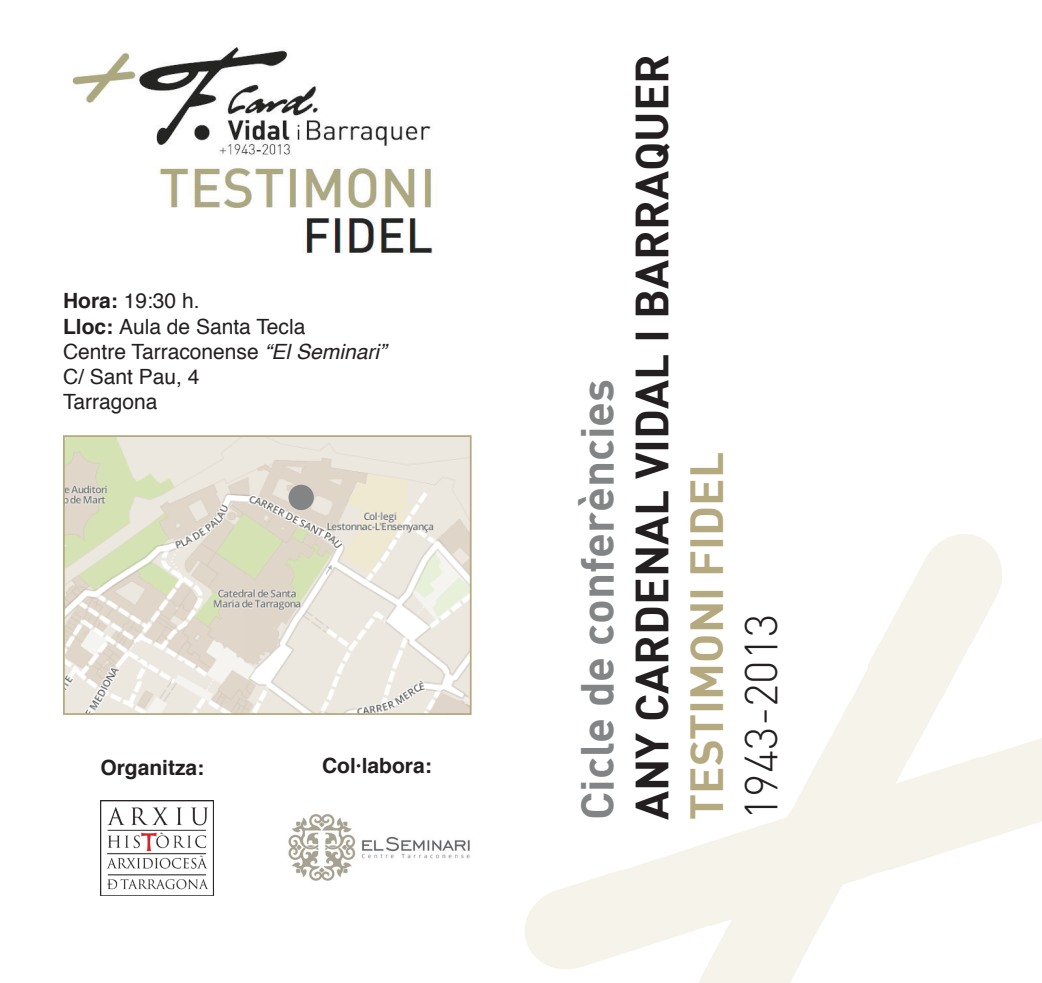
<style>
.page{position:relative;width:1042px;height:983px;background:#fff}
.page>*{position:absolute;margin:0;border:0;box-sizing:border-box;transform-origin:0 0}
.t1{font:45.5px "DIN Bold";color:#231f20}
.t2{font:45.5px "DIN Bold";color:#828485}
.t3{font:45.5px "DIN Bold";color:#b4a97f}
.t4{font:300 45.5px "DIN";color:#231f20}
.t5{font:21px/25.2px "Helvetica";color:#231f20}
.t6{font:700 21px "Helvetica";color:#231f20}
.s1{font-weight:700}
.s2{font-style:italic}
</style>
<div class="page">
<img style="left:72px;top:46px;width:361px;height:208px">
<img style="left:66px;top:438px;width:402px;height:273px">
<div style="left:63px;top:435px;width:408px;height:279px;border:2px solid #b4a97f"></div>
<div style="left:288px;top:484px;width:26px;height:26px;background:#828485;border-radius:50%"></div>
<img style="left:288px;top:814px;width:182px;height:67px">
<img style="left:100px;top:800px;width:113px;height:95px">
<p class="t5" style="left:63px;top:289px;width:324px"><span class="s1">Hora:</span> 19:30 h.<br><span class="s1">Lloc:</span> Aula de Santa Tecla<br>Centre Tarraconense <span class="s2">“El Seminari”<br></span>C/ Sant Pau, 4<br>Tarragona</p>
<p class="t6" style="left:100px;top:750px;width:105px">Organitza:</p>
<p class="t6" style="left:322px;top:748px;width:111px">Col·labora:</p>
<h1 class="t2" style="left:567px;top:819px;width:442px;rotate:-90deg">Cicle de conferències</h1>
<h1 class="t1" style="left:622px;top:819px;width:767px;rotate:-90deg">ANY CARDENAL VIDAL I BARRAQUER</h1>
<h1 class="t3" style="left:677px;top:819px;width:369px;rotate:-90deg">TESTIMONI FIDEL</h1>
<h1 class="t4" style="left:733px;top:819px;width:208px;rotate:-90deg">1943-2013</h1>
</div>
